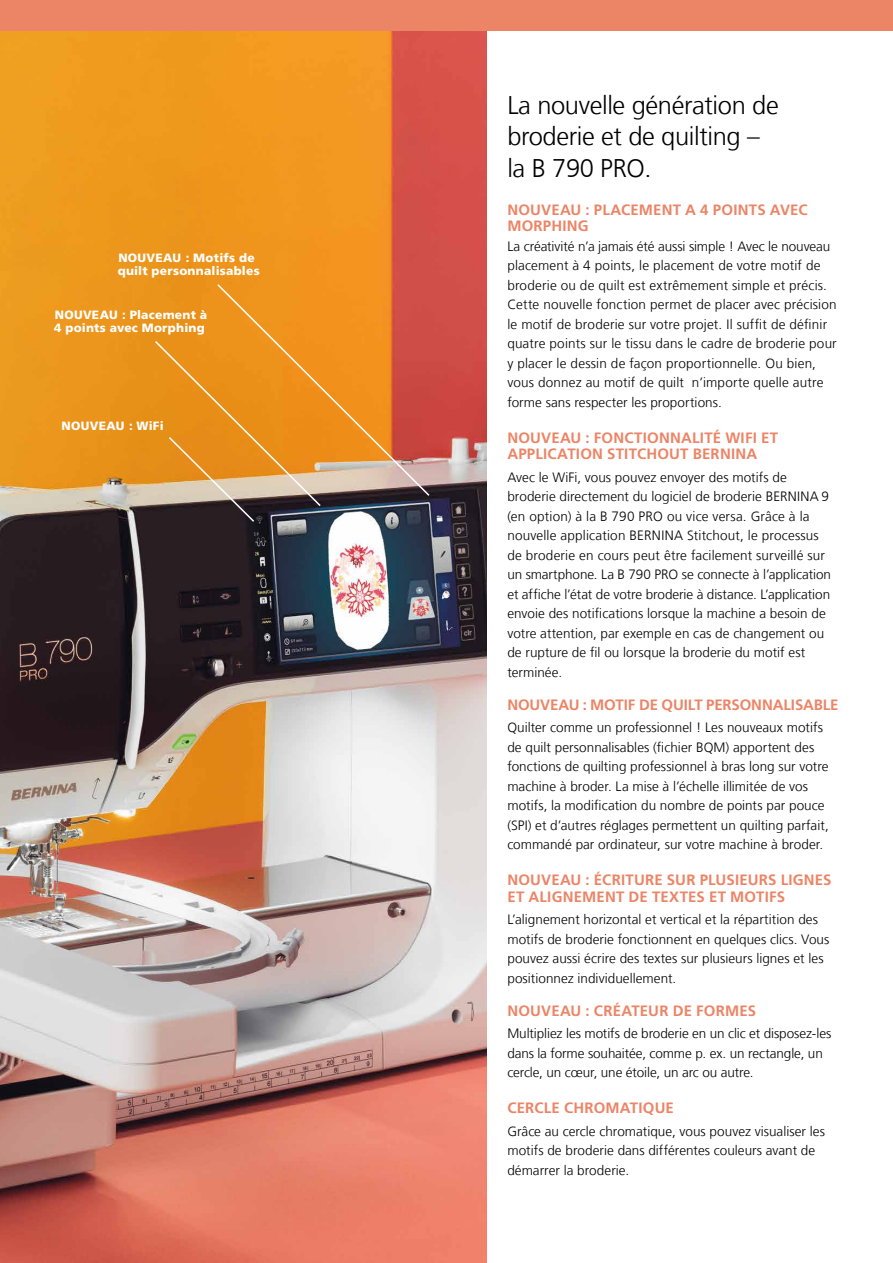
<style>
.page{position:relative;width:893px;height:1263px;background:#fff}
.page>*{position:absolute;margin:0;border:0;box-sizing:border-box;transform-origin:0 0}
.t1{font:300 25.5px/31.5px "Frutiger LT Com";letter-spacing:-.015em;color:#000}
.t2{font:700 15px/16.5px "Frutiger LT Com";letter-spacing:.01em;color:#ec8466}
.t3{font:700 15px "Frutiger LT Com";letter-spacing:-.01em;color:#ec8466}
.t4{font:300 13.5px/19.5px "Frutiger LT Com";letter-spacing:.005em;color:#000}
.t5{font:900 12px/13.5px "Frutiger LT Com";letter-spacing:.02em;color:#fff}
</style>
<div class="page">
<img style="left:0;top:30px;width:486px;height:1233px">
<svg style="left:216px;top:283px;width:215px;height:214px;background:#df8338"></svg>
<svg style="left:153px;top:339px;width:169px;height:184px;background:#d08a31"></svg>
<div style="left:0;top:0;width:893px;height:30px;background:#ec8466"></div>
<p class="t5" style="left:118px;top:251px;width:143px">NOUVEAU : Motifs de quilt personnalisables</p>
<p class="t5" style="left:54px;top:308px;width:154px">NOUVEAU : Placement à<br>4 points avec Morphing</p>
<p class="t5" style="left:62px;top:419px;width:104px">NOUVEAU : WiFi</p>
<h1 class="t1" style="left:507px;top:89px;width:273px">La nouvelle génération de broderie et de quilting – la B 790 PRO.</h1>
<p class="t2" style="left:507px;top:201px;width:302px">NOUVEAU : PLACEMENT A 4 POINTS AVEC<br>MORPHING</p>
<p class="t4" style="left:507px;top:236px;width:331px">La créativité n’a jamais été aussi simple ! Avec le nouveau placement à 4 points, le placement de votre motif de broderie ou de quilt est extrêmement simple et précis.<br>Cette nouvelle fonction permet de placer avec précision le motif de broderie sur votre projet. Il suffit de définir quatre points sur le tissu dans le cadre de broderie pour y placer le dessin de façon proportionnelle. Ou bien, vous donnez au motif de quilt n’importe quelle autre forme sans respecter les proportions.</p>
<p class="t2" style="left:507px;top:429px;width:272px">NOUVEAU : FONCTIONNALITÉ WIFI ET<br>APPLICATION STITCHOUT BERNINA</p>
<p class="t4" style="left:507px;top:467px;width:325px">Avec le WiFi, vous pouvez envoyer des motifs de broderie directement du logiciel de broderie BERNINA 9 (en option) à la B 790 PRO ou vice versa. Grâce à la nouvelle application BERNINA Stitchout, le processus de broderie en cours peut être facilement surveillé sur un smartphone. La B 790 PRO se connecte à l’application et affiche l’état de votre broderie à distance. L’application envoie des notifications lorsque la machine a besoin de votre attention, par exemple en cas de changement ou de rupture de fil ou lorsque la broderie du motif est terminée.</p>
<p class="t3" style="left:507px;top:695px;width:333px">NOUVEAU : MOTIF DE QUILT PERSONNALISABLE</p>
<p class="t4" style="left:507px;top:718px;width:323px">Quilter comme un professionnel ! Les nouveaux motifs de quilt personnalisables (fichier BQM) apportent des fonctions de quilting professionnel à bras long sur votre machine à broder. La mise à l’échelle illimitée de vos motifs, la modification du nombre de points par pouce (SPI) et d’autres réglages permettent un quilting parfait, commandé par ordinateur, sur votre machine à broder.</p>
<p class="t2" style="left:507px;top:872px;width:326px">NOUVEAU : ÉCRITURE SUR PLUSIEURS LIGNES<br>ET ALIGNEMENT DE TEXTES ET MOTIFS</p>
<p class="t4" style="left:507px;top:910px;width:323px">L’alignement horizontal et vertical et la répartition des motifs de broderie fonctionnent en quelques clics. Vous pouvez aussi écrire des textes sur plusieurs lignes et les positionnez individuellement.</p>
<p class="t2" style="left:507px;top:1002px;width:250px">NOUVEAU : CRÉATEUR DE FORMES</p>
<p class="t4" style="left:507px;top:1024px;width:326px">Multipliez les motifs de broderie en un clic et disposez-les dans la forme souhaitée, comme p. ex. un rectangle, un cercle, un cœur, une étoile, un arc ou autre.</p>
<p class="t2" style="left:507px;top:1100px;width:168px">CERCLE CHROMATIQUE</p>
<p class="t4" style="left:507px;top:1121px;width:319px">Grâce au cercle chromatique, vous pouvez visualiser les motifs de broderie dans différentes couleurs avant de démarrer la broderie.</p>
</div>
